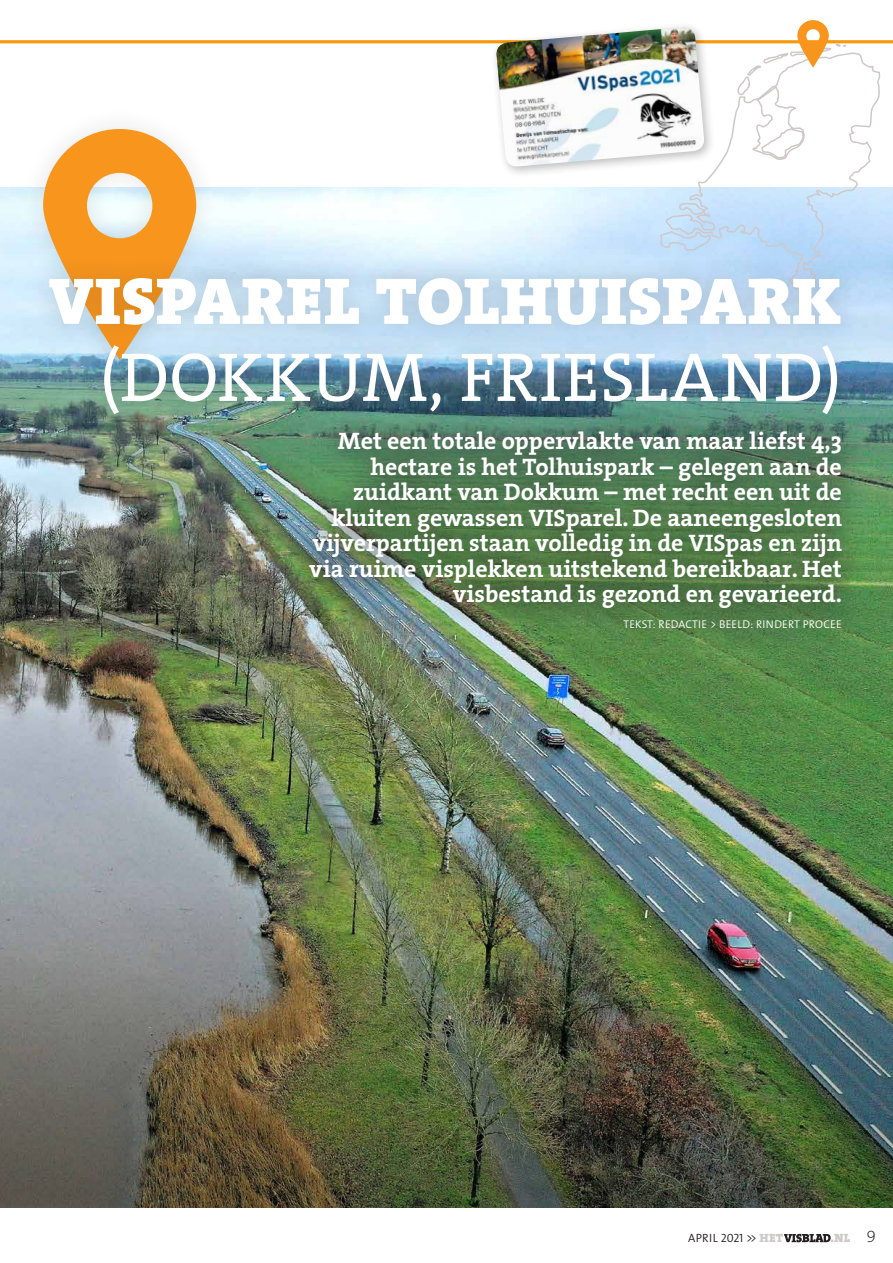
<style>
.page{position:relative;width:893px;height:1263px;background:#fff}
.page>*{position:absolute;margin:0;border:0;box-sizing:border-box;transform-origin:0 0}
.t1{font:69.6px "The Serif HP5 Plain";letter-spacing:.015em;color:#fff}
.t2{font:66.6px "The Serif HP9 Blk";letter-spacing:.01em;color:#fff}
.t3{font:24px/25.5px "The Serif HP7 Bld";color:#fff;text-align:right}
.t4{font:300 12px "The Sans Os F";letter-spacing:.02em;color:#231f20}
.t5{font:12px "The Serif HP9 Blk";color:#cdc9c8}
.t6{font:300 11.25px "The Sans Os F";letter-spacing:.015em;color:#fff}
.s1{font-family:"The Serif HP9 Blk";font-weight:400;color:#cdc9c8}
.s2{font-family:"The Serif HP2 Ex Lig";font-size:16.5px;color:#231f20}
</style>
<div class="page">
<img style="left:0;top:187px;width:893px;height:666px">
<svg style="left:659px;top:43px;width:222px;height:247px"></svg>
<svg style="left:797px;top:20px;width:32px;height:48px"></svg>
<div style="left:20px;top:106px;width:200px;height:274px;background:#231f20;opacity:.12"></div>
<svg style="left:43px;top:129px;width:153px;height:126px"></svg>
<svg style="left:784px;top:1234px;width:47px;height:8px"></svg>
<img style="left:0;top:853px;width:893px;height:355px">
<div style="left:27px;top:255px;width:836px;height:180px;background:#231f20;opacity:.17"></div>
<img style="left:290px;top:411px;width:575px;height:241px">
<hr style="left:0;top:40px;width:893px;height:3px;background:#f7951d">
<div style="left:490px;top:21px;width:226px;height:157px;background:#231f20;opacity:.3"></div>
<img style="left:496px;top:27px;width:209px;height:140px">
<h2 class="t2" style="left:49px;top:256px;width:794px">VISPAREL TOLHUISPARK</h2>
<h1 class="t1" style="left:99px;top:332px;width:744px">(DOKKUM, FRIESLAND)</h1>
<p class="t3" style="left:309px;top:428px;width:534px">Met een totale oppervlakte van maar liefst 4,3 hectare is het Tolhuispark – gelegen aan de zuidkant van Dokkum – met recht een uit de kluiten gewassen VISparel. De aaneengesloten vijverpartijen staan volledig in de VISpas en zijn via ruime visplekken uitstekend bereikbaar. Het visbestand is gezond en gevarieerd.</p>
<p class="t6" style="left:623px;top:617px;width:220px">TEKST: REDACTIE &gt; BEELD: RINDERT PROCEE</p>
<p class="t4" style="left:688px;top:1230px;width:97px">APRIL 2021 &gt;&gt; <span class="s1">HET</span></p>
<p class="t5" style="left:830px;top:1230px;width:47px">.NL <span class="s2">9</span></p>
</div>
